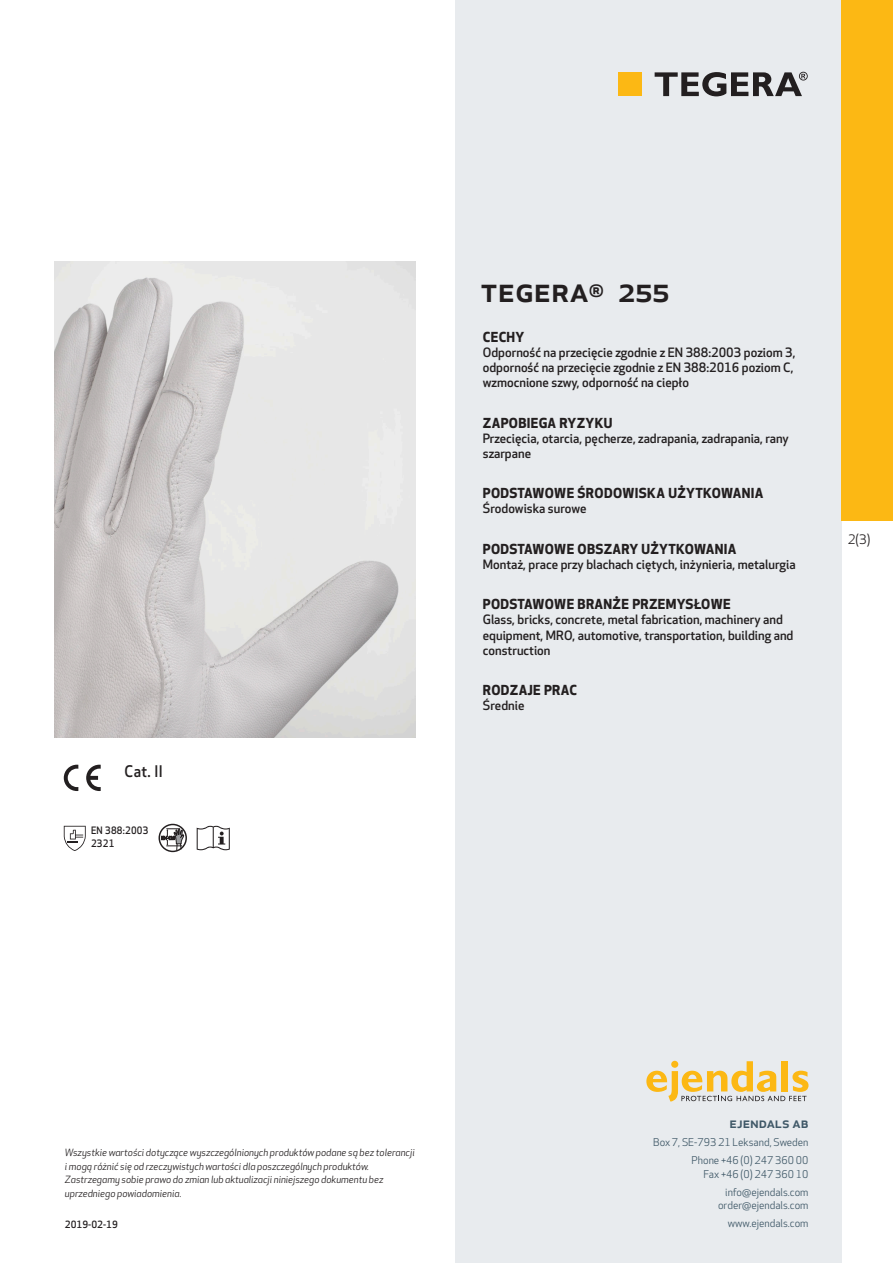
<style>
.page{position:relative;width:893px;height:1263px;background:#fff}
.page>*{position:absolute;margin:0;border:0;box-sizing:border-box;transform-origin:0 0}
.prodname{font:500 34.5px "Apex New";color:#231f20}
.Artikel{font:500 15.6px "Apex New";color:#231f20;scale:.95 1}
.t1{font:500 15px "Apex New";color:#405968}
.Funktion_body{font:700 13.5px "Apex New";letter-spacing:.025em;color:#231f20}
.t2{font:12.75px "Apex New";color:#231f20}
.Funktion_body-2{font:500 12.6px/15px "Apex New";color:#231f20}
.t3{font:10.5px/18px "Apex New";color:#405968;text-align:right}
.Artikel-2{font:500 10.05px/13.2px "Apex New";letter-spacing:.025em;color:#231f20;scale:.95 1}
.t4{font:italic 9.75px/13.5px "Apex New";color:#231f20}
.Sidfot_datum{font:500 9.75px "Apex New";color:#231f20}
</style>
<div class="page">
<div style="left:455px;top:0;width:387px;height:1263px;background:#e8ebee"></div>
<svg style="left:646px;top:1061px;width:162px;height:40px"></svg>
<div style="left:842px;top:0;width:51px;height:520px;background:#fcb814"></div>
<div style="left:618px;top:72px;width:24px;height:24px;background:#fcb814"></div>
<svg style="left:655px;top:72px;width:153px;height:24px"></svg>
<svg style="left:86px;top:765px;width:15px;height:26px"></svg>
<svg style="left:64px;top:765px;width:14px;height:26px"></svg>
<svg style="left:64px;top:826px;width:22px;height:25px"></svg>
<svg style="left:161px;top:824px;width:23px;height:26px"></svg>
<div style="left:159px;top:824px;width:28px;height:28px;border:1px solid #231f20;border-radius:50%"></div>
<svg style="left:197px;top:826px;width:33px;height:24px"></svg>
<img style="left:54px;top:261px;width:361px;height:477px">
<p class="Artikel" style="left:125px;top:761px;width:42px">Cat. II</p>
<p class="Artikel-2" style="left:91px;top:823px;width:62px">EN 388:2003<br>2321</p>
<p class="prodname" style="left:480px;top:266px;width:191px">TEGERA<sup>®</sup> 255</p>
<p class="Funktion_body" style="left:483px;top:327px;width:43px">CECHY</p>
<p class="Funktion_body-2" style="left:483px;top:345px;width:314px">Odporność na przecięcie zgodnie z EN 388:2003 poziom 3, odporność na przecięcie zgodnie z EN 388:2016 poziom C, wzmocnione szwy, odporność na ciepło</p>
<p class="Funktion_body" style="left:483px;top:413px;width:131px">ZAPOBIEGA RYZYKU</p>
<p class="Funktion_body-2" style="left:483px;top:430px;width:308px">Przecięcia, otarcia, pęcherze, zadrapania, zadrapania, rany szarpane</p>
<p class="Funktion_body" style="left:483px;top:483px;width:282px">PODSTAWOWE ŚRODOWISKA UŻYTKOWANIA</p>
<p class="Funktion_body-2" style="left:483px;top:501px;width:105px">Środowiska surowe</p>
<p class="Funktion_body" style="left:483px;top:539px;width:255px">PODSTAWOWE OBSZARY UŻYTKOWANIA</p>
<p class="Funktion_body-2" style="left:483px;top:556px;width:314px">Montaż, prace przy blachach ciętych, inżynieria, metalurgia</p>
<p class="Funktion_body" style="left:483px;top:595px;width:249px">PODSTAWOWE BRANŻE PRZEMYSŁOWE</p>
<p class="Funktion_body-2" style="left:483px;top:612px;width:312px">Glass, bricks, concrete, metal fabrication, machinery and equipment, MRO, automotive, transportation, building and construction</p>
<p class="Funktion_body" style="left:483px;top:680px;width:96px">RODZAJE PRAC</p>
<p class="Funktion_body-2" style="left:483px;top:698px;width:43px">Średnie</p>
<p class="t2" style="left:848px;top:531px;width:24px">2(3)</p>
<p class="t4" style="left:65px;top:1146px;width:351px">Wszystkie wartości dotyczące wyszczególnionych produktów podane są bez tolerancji i mogą różnić się od rzeczywistych wartości dla poszczególnych produktów.<br>Zastrzegamy sobie prawo do zmian lub aktualizacji niniejszego dokumentu bez uprzedniego powiadomienia.</p>
<p class="Sidfot_datum" style="left:65px;top:1218px;width:54px">2019-02-19</p>
<p class="t1" style="left:729px;top:1113px;width:80px">ejendals ab</p>
<p class="t3" style="left:653px;top:1133px;width:157px">Box 7, SE-793 21 Leksand, Sweden<br>Phone +46 (0) 247 360 00</p>
<p class="t3" style="left:703px;top:1165px;width:107px">Fax +46 (0) 247 360 10 info@ejendals.com</p>
<p class="t3" style="left:718px;top:1196px;width:92px">order@ejendals.com</p>
<p class="t3" style="left:728px;top:1215px;width:82px">www.ejendals.com</p>
</div>
